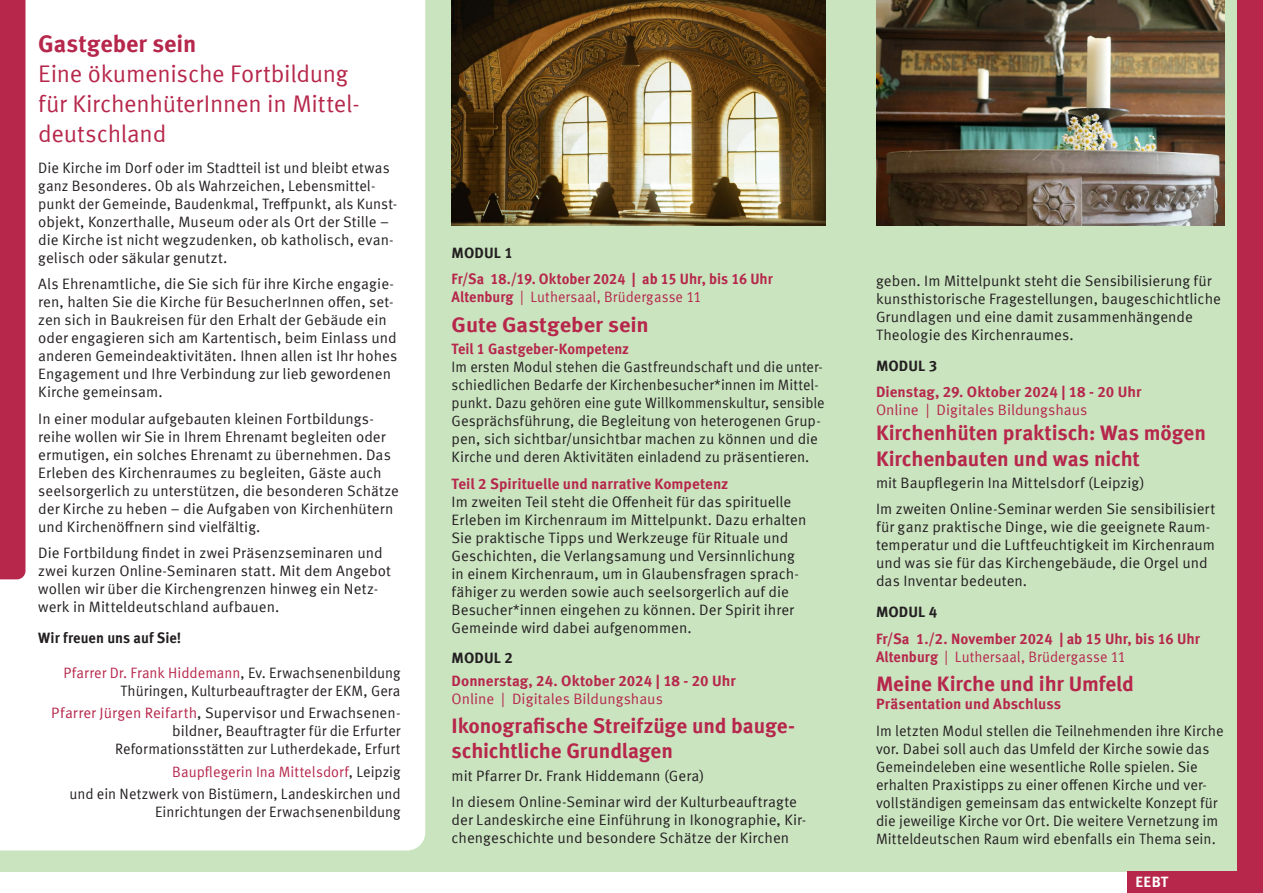
<style>
.page{position:relative;width:1263px;height:893px;background:#fff}
.page>*{position:absolute;margin:0;border:0;box-sizing:border-box;transform-origin:0 0}
.Überschr_2{font:24px/30px "Meta Offc Norm";letter-spacing:-.01em;color:#b6274b}
.Veranstaltung{font:700 21px/25.2px "Meta Offc";letter-spacing:-.005em;color:#b6274b}
.Datum_VA{font:700 21px "Meta Offc";letter-spacing:-.01em;color:#b6274b}
.Veranstaltung-2{font:700 21px "Meta Offc";letter-spacing:-.005em;color:#b6274b;scale:1.06 1}
.Überschr_4{font:15px/18px "Meta Offc Norm";color:#231f20}
.Überschr_4-2{font:15px/18px "Meta Offc Norm";color:#231f20;scale:.95 1}
.Datum_VA-2{font:700 15px/18px "Meta Offc";color:#b6274b}
.Überschr_4-3{font:15px/18px "Meta Offc Norm";color:#231f20;text-align:right;scale:.96 1}
.Datum_VA-3{font:700 15px/18px "Meta Offc";color:#b6274b;scale:.95 1}
.Überschr_4-4{font:700 15px "Meta Offc";color:#b6274b}
.t1{font:15px "Meta Offc Norm";letter-spacing:.005em;color:#b6274b;scale:.96 1}
.Überschr_4-5{font:700 15px "Meta Offc";letter-spacing:.01em;color:#231f20}
.Überschr_4-6{font:700 15px "Meta Offc";color:#b6274b;scale:.95 1}
.Überschr_4-7{font:700 15px "Meta Offc";letter-spacing:.01em;color:#231f20;scale:.96 1}
.t2{font:700 15px "Meta Offc";color:#fff}
.s1{font-family:"Meta Offc";font-weight:700}
.s2{color:#b6274b}
.s3{color:#231f20}
.s4{font-family:"Meta Offc Norm";font-weight:400}
</style>
<div class="page">
<div style="left:0;top:0;width:1237px;height:872px;background:#cae4c0"></div>
<div style="left:0;top:0;width:425px;height:850px;background:#fff"></div>
<div style="left:1237px;top:0;width:26px;height:893px;background:#b6274b"></div>
<div style="left:1127px;top:872px;width:136px;height:21px;background:#b6274b"></div>
<div style="left:0;top:0;width:26px;height:579px;background:#b6274b"></div>
<img style="left:876px;top:0;width:349px;height:225px">
<img style="left:452px;top:0;width:373px;height:225px">
<p class="Überschr_2" style="left:38px;top:29px;width:323px"><span class="s1">Gastgeber sein<br></span>Eine ökumenische Fortbildung für KirchenhüterInnen in Mittel&shy;deutschland</p>
<p class="Überschr_4" style="left:38px;top:159px;width:361px">Die Kirche im Dorf oder im Stadtteil ist und bleibt etwas ganz Besonderes. Ob als Wahrzeichen, Lebensmittel&shy;punkt der Gemeinde, Baudenkmal, Treffpunkt, als Kunst&shy;objekt, Konzerthalle, Museum oder als Ort der Stille – die Kirche ist nicht wegzudenken, ob katholisch, evan&shy;gelisch oder säkular genutzt.</p>
<p class="Überschr_4" style="left:38px;top:276px;width:361px">Als Ehrenamtliche, die Sie sich für ihre Kirche engagie&shy;ren, halten Sie die Kirche für BesucherInnen offen, set&shy;zen sich in Baukreisen für den Erhalt der Gebäude ein oder engagieren sich am Kartentisch, beim Einlass und anderen Gemeindeaktivitäten. Ihnen allen ist Ihr hohes Engagement und Ihre Verbindung zur lieb gewordenen Kirche gemeinsam.</p>
<p class="Überschr_4" style="left:38px;top:410px;width:362px">In einer modular aufgebauten kleinen Fortbildungs&shy;reihe wollen wir Sie in Ihrem Ehrenamt begleiten oder ermutigen, ein solches Ehrenamt zu übernehmen. Das Erleben des Kirchenraumes zu begleiten, Gäste auch seelsorgerlich zu unterstützen, die besonderen Schätze der Kirche zu heben – die Aufgaben von Kirchenhütern und Kirchenöffnern sind vielfältig.</p>
<p class="Überschr_4" style="left:38px;top:545px;width:354px">Die Fortbildung findet in zwei Präsenzseminaren und zwei kurzen Online-Seminaren statt. Mit dem Angebot wollen wir über die Kirchengrenzen hinweg ein Netz&shy;werk in Mitteldeutschland aufbauen.</p>
<p class="Überschr_4-7" style="left:38px;top:629px;width:151px">Wir freuen uns auf Sie!</p>
<p class="Überschr_4-3" style="left:63px;top:664px;width:353px"><span class="s2">Pfarrer Dr. Frank Hiddemann</span>, Ev. Erwachsenenbildung<br>Thüringen, Kulturbeauftragter der EKM, Gera</p>
<p class="Überschr_4" style="left:51px;top:705px;width:351px;text-align:right"><span class="s2">Pfarrer Jürgen Reifarth</span>, Supervisor und Erwachsenen&shy;bildner, Beauftragter für die Erfurter<br>Reformationsstätten zur Lutherdekade, Erfurt</p>
<p class="t1" style="left:172px;top:763px;width:239px">Baupflegerin Ina Mittelsdorf<span class="s3">, Leipzig</span></p>
<p class="Überschr_4-3" style="left:69px;top:785px;width:346px">und ein Netzwerk von Bistümern, Landeskirchen und<br>Einrichtungen der Erwachsenenbildung</p>
<p class="Überschr_4-5" style="left:452px;top:244px;width:63px">MODUL 1</p>
<p class="Datum_VA-3" style="left:452px;top:271px;width:340px">Fr/Sa 18./19. Oktober 2024 | ab 15 Uhr, bis 16 Uhr<br>Altenburg <span class="s4">| Luthersaal, Brüdergasse 11</span></p>
<p class="Veranstaltung-2" style="left:452px;top:312px;width:188px">Gute Gastgeber sein</p>
<p class="Überschr_4-6" style="left:452px;top:340px;width:188px">Teil 1 Gastgeber-Kompetenz</p>
<p class="Überschr_4-2" style="left:452px;top:358px;width:394px">Im ersten Modul stehen die Gastfreundschaft und die unter&shy;schiedlichen Bedarfe der Kirchenbesucher*innen im Mittel&shy;punkt. Dazu gehören eine gute Willkommenskultur, sensible Gesprächsführung, die Begleitung von heterogenen Grup&shy;pen, sich sichtbar/unsichtbar machen zu können und die Kirche und deren Aktivitäten einladend zu präsentieren.</p>
<p class="Überschr_4-4" style="left:452px;top:475px;width:278px">Teil 2 Spirituelle und narrative Kompetenz</p>
<p class="Überschr_4" style="left:452px;top:493px;width:356px">Im zweiten Teil steht die Offenheit für das spirituelle Erleben im Kirchenraum im Mittelpunkt. Dazu erhalten Sie praktische Tipps und Werkzeuge für Rituale und Geschichten, die Verlangsamung und Versinnlichung in einem Kirchenraum, um in Glaubensfragen sprach&shy;fähiger zu werden sowie auch seelsorgerlich auf die Besucher*innen eingehen zu können. Der Spirit ihrer Gemeinde wird dabei aufgenommen.</p>
<p class="Überschr_4-5" style="left:452px;top:649px;width:63px">MODUL 2</p>
<p class="Datum_VA-2" style="left:452px;top:672px;width:286px">Donnerstag, 24. Oktober 2024 | 18 - 20 Uhr<br><span class="s4">Online | Digitales Bildungshaus</span></p>
<p class="Veranstaltung" style="left:452px;top:714px;width:345px">Ikonografische Streifzüge und bauge&shy;schichtliche Grundlagen</p>
<p class="Überschr_4" style="left:452px;top:767px;width:254px">mit Pfarrer Dr. Frank Hiddemann (Gera)</p>
<p class="Überschr_4" style="left:452px;top:793px;width:356px">In diesem Online-Seminar wird der Kulturbeauftragte der Landeskirche eine Einführung in Ikonographie, Kir&shy;chengeschichte und besondere Schätze der Kirchen</p>
<p class="Überschr_4" style="left:876px;top:272px;width:346px">geben. Im Mittelpunkt steht die Sensibilisierung für kunsthistorische Fragestellungen, baugeschichtliche Grundlagen und eine damit zusammenhängende Theologie des Kirchenraumes.</p>
<p class="Überschr_4-5" style="left:876px;top:357px;width:63px">MODUL 3</p>
<p class="Datum_VA-2" style="left:876px;top:383px;width:267px">Dienstag, 29. Oktober 2024 | 18 - 20 Uhr<br><span class="s4">Online | Digitales Bildungshaus</span></p>
<p class="Veranstaltung" style="left:876px;top:421px;width:331px">Kirchenhüten praktisch: Was mögen<br>Kirchenbauten und was nicht</p>
<p class="Überschr_4" style="left:876px;top:474px;width:270px">mit Baupflegerin Ina Mittelsdorf (Leipzig)</p>
<p class="Überschr_4" style="left:876px;top:501px;width:341px">Im zweiten Online-Seminar werden Sie sensibilisiert für ganz praktische Dinge, wie die geeignete Raum&shy;temperatur und die Luftfeuchtigkeit im Kirchenraum und was sie für das Kirchengebäude, die Orgel und das Inventar bedeuten.</p>
<p class="Überschr_4-5" style="left:876px;top:603px;width:63px">MODUL 4</p>
<p class="Datum_VA-2" style="left:876px;top:630px;width:325px">Fr/Sa 1./2. November 2024 | ab 15 Uhr, bis 16 Uhr<br>Altenburg <span class="s4">| Luthersaal, Brüdergasse 11</span></p>
<p class="Datum_VA" style="left:876px;top:671px;width:259px">Meine Kirche und ihr Umfeld</p>
<p class="Überschr_4-4" style="left:876px;top:695px;width:187px">Präsentation und Abschluss</p>
<p class="Überschr_4" style="left:876px;top:722px;width:349px">Im letzten Modul stellen die Teilnehmenden ihre Kirche vor. Dabei soll auch das Umfeld der Kirche sowie das Gemeindeleben eine wesentliche Rolle spielen. Sie erhalten Praxistipps zu einer offenen Kirche und ver&shy;vollständigen gemeinsam das entwickelte Konzept für die jeweilige Kirche vor Ort. Die weitere Vernetzung im Mitteldeutschen Raum wird ebenfalls ein Thema sein.</p>
<p class="t2" style="left:1135px;top:873px;width:35px">EEBT</p>
</div>
